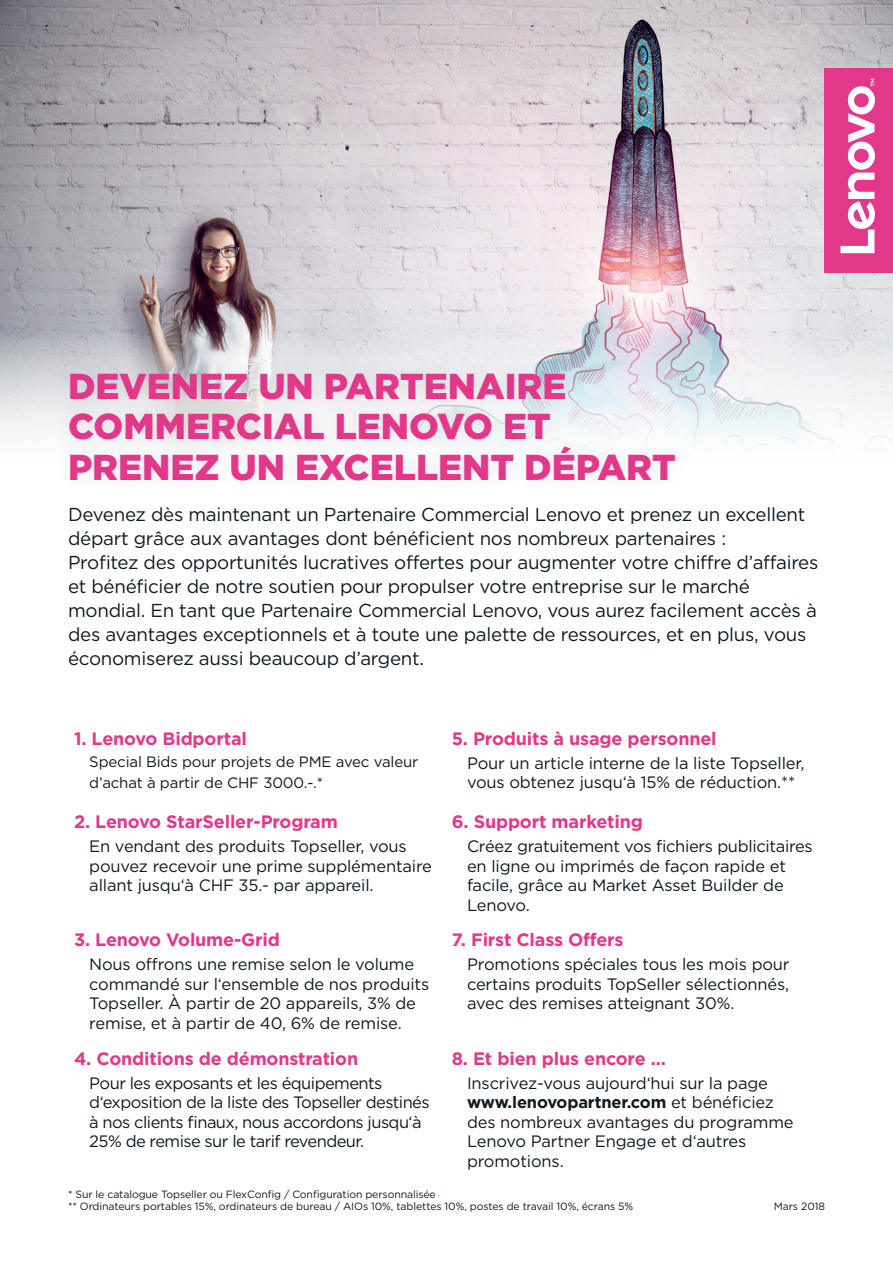
<style>
.page{position:relative;width:893px;height:1263px;background:#fff}
.page>*{position:absolute;margin:0;border:0;box-sizing:border-box;transform-origin:0 0}
.t1{font:900 36px/40.5px "Gotham";color:#e3378a}
.t2{font:18.75px/24px "Gotham";letter-spacing:-.015em;color:#101a21}
.t3{font:700 18px "Gotham";letter-spacing:-.01em;color:#e3378a}
.t4{font:16.5px/19.5px "Gotham";letter-spacing:-.01em;color:#101a21}
.t5{font:16.5px/19.5px "Gotham";letter-spacing:-.035em;color:#101a21}
.t6{font:15px/21px "Gotham";letter-spacing:-.01em;color:#101a21}
.t7{font:10.5px/12px "Gotham";letter-spacing:-.01em;color:#101a21}
.s1{font-weight:700}
</style>
<div class="page">
<img style="left:0;top:0;width:893px;height:441px">
<div style="left:51px;top:355px;width:642px;height:144px;background:#231f20;opacity:.1"></div>
<div style="left:825px;top:68px;width:68px;height:204px;background:#e3378a"></div>
<svg style="left:840px;top:79px;width:35px;height:174px"></svg>
<h1 class="t1" style="left:68px;top:365px;width:609px">DEVENEZ UN PARTENAIRE<br>COMMERCIAL LENOVO ET<br>PRENEZ UN EXCELLENT DÉPART</h1>
<p class="t2" style="left:68px;top:502px;width:752px">Devenez dès maintenant un Partenaire Commercial Lenovo et prenez un excellent départ grâce aux avantages dont bénéficient nos nombreux partenaires :<br>Profitez des opportunités lucratives offertes pour augmenter votre chiffre d’affaires et bénéficier de notre soutien pour propulser votre entreprise sur le marché mondial. En tant que Partenaire Commercial Lenovo, vous aurez facilement accès à des avantages exceptionnels et à toute une palette de ressources, et en plus, vous économiserez aussi beaucoup d’argent.</p>
<p class="t3" style="left:74px;top:728px;width:174px">1. Lenovo Bidportal</p>
<p class="t3" style="left:452px;top:728px;width:266px">5. Produits à usage personnel</p>
<p class="t6" style="left:89px;top:751px;width:330px">Special Bids pour projets de PME avec valeur d’achat à partir de CHF 3000.-.*</p>
<p class="t4" style="left:467px;top:753px;width:339px">Pour un article interne de la liste Topseller, vous obtenez jusqu‘à 15% de réduction.**</p>
<p class="t3" style="left:74px;top:811px;width:265px">2. Lenovo StarSeller-Program</p>
<p class="t3" style="left:452px;top:811px;width:193px">6. Support marketing</p>
<p class="t4" style="left:89px;top:836px;width:344px">En vendant des produits Topseller, vous pouvez recevoir une prime supplémentaire allant jusqu‘à CHF 35.- par appareil.</p>
<p class="t4" style="left:467px;top:836px;width:347px">Créez gratuitement vos fichiers publicitaires en ligne ou imprimés de façon rapide et facile, grâce au Market Asset Builder de Lenovo.</p>
<p class="t3" style="left:74px;top:930px;width:207px">3. Lenovo Volume-Grid</p>
<p class="t3" style="left:452px;top:930px;width:173px">7. First Class Offers</p>
<p class="t4" style="left:89px;top:954px;width:342px">Nous offrons une remise selon le volume commandé sur l‘ensemble de nos produits Topseller. À partir de 20 appareils, 3% de remise, et à partir de 40, 6% de remise.</p>
<p class="t4" style="left:467px;top:954px;width:324px;text-align:justify">Promotions spéciales tous les mois pour certains produits TopSeller sélectionnés, avec des remises atteignant 30%.</p>
<p class="t3" style="left:74px;top:1048px;width:286px">4. Conditions de démonstration</p>
<p class="t3" style="left:452px;top:1048px;width:216px">8. Et bien plus encore ...</p>
<p class="t5" style="left:89px;top:1073px;width:342px">Pour les exposants et les équipements d‘exposition de la liste des Topseller destinés à nos clients finaux, nous accordons jusqu‘à 25% de remise sur le tarif revendeur.</p>
<p class="t4" style="left:467px;top:1073px;width:328px">Inscrivez-vous aujourd‘hui sur la page <span class="s1">www.lenovopartner.com</span> et bénéficiez des nombreux avantages du programme<br>Lenovo Partner Engage et d‘autres promotions.</p>
<p class="t7" style="left:68px;top:1188px;width:567px">* Sur le catalogue Topseller ou FlexConfig / Configuration personnalisée<br>** Ordinateurs portables 15%, ordinateurs de bureau / AIOs 10%, tablettes 10%, postes de travail 10%, écrans 5%</p>
<p class="t7" style="left:774px;top:1200px;width:53px">Mars 2018</p>
</div>
